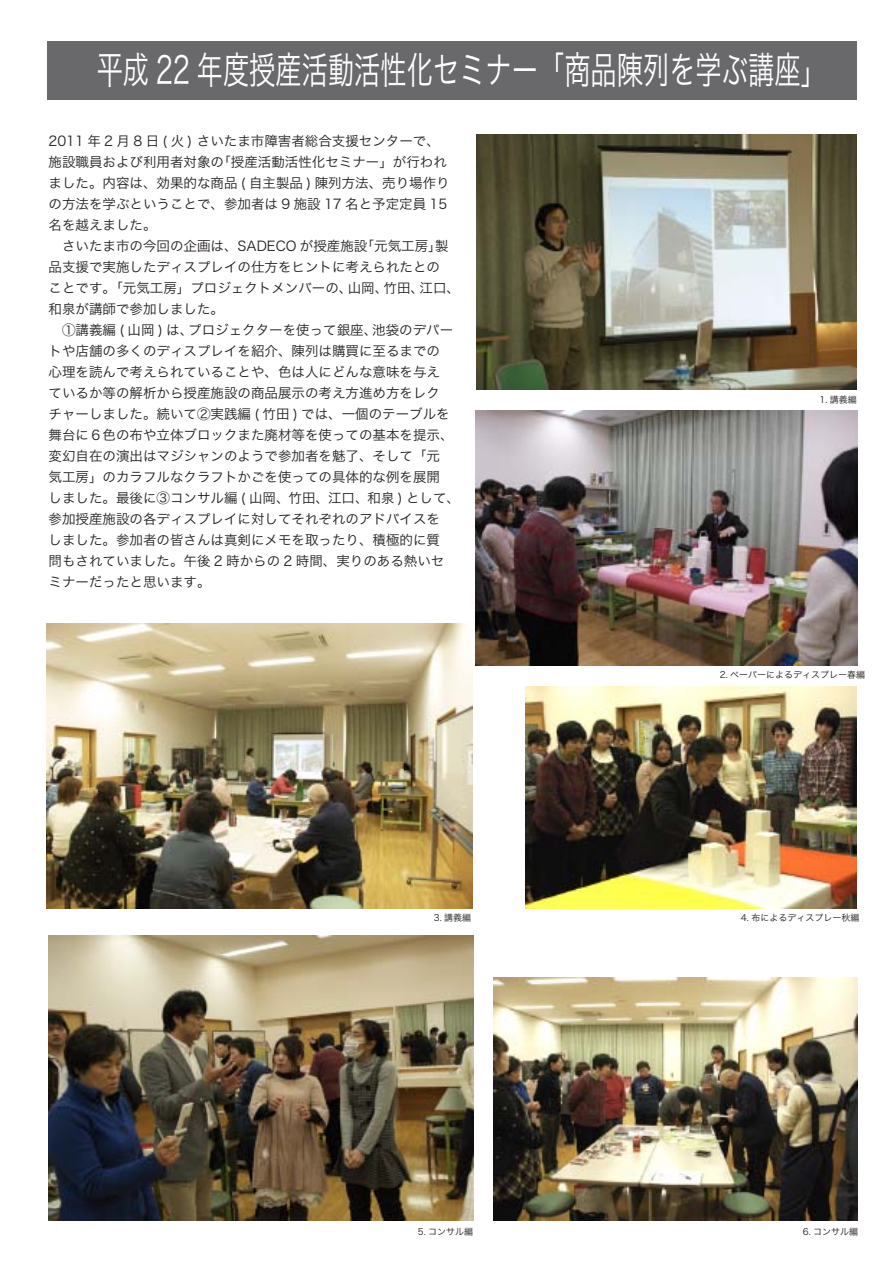
<style>
.page{position:relative;width:893px;height:1263px;background:#fff}
.page>*{position:absolute;margin:0;border:0;box-sizing:border-box;transform-origin:0 0}
.t1{font:37.5px "Hira Kaku Pro W3";color:#fff;scale:.7 1}
.t2{font:13.5px/21px "Hira Kaku Pro W3";color:#231f20}
.t3{font:9px "Hira Kaku Pro W3";color:#231f20}
</style>
<div class="page">
<div style="left:47px;top:41px;width:809px;height:58px;background:#69696c"></div>
<img style="left:476px;top:135px;width:380px;height:254px">
<img style="left:476px;top:410px;width:382px;height:255px">
<img style="left:46px;top:624px;width:426px;height:284px">
<img style="left:525px;top:687px;width:331px;height:221px">
<img style="left:48px;top:936px;width:426px;height:284px">
<img style="left:494px;top:977px;width:364px;height:243px">
<h1 class="t1" style="left:97px;top:37px;width:1045px">平成 22 年度授産活動活性化セミナー「商品陳列を学ぶ講座」</h1>
<p class="t2" style="left:49px;top:129px;width:413px">2011 年 2 月 8 日 ( 火 ) さいたま市障害者総合支援センターで、<br>施設職員および利用者対象の｢授産活動活性化セミナー」が行われました。内容は、効果的な商品 ( 自主製品 ) 陳列方法、売り場作りの方法を学ぶということで、参加者は 9 施設 17 名と予定定員 15名を越えました。<br>　さいたま市の今回の企画は、SADECO が授産施設｢元気工房｣製品支援で実施したディスプレイの仕方をヒントに考えられたとの<br>ことです。「元気工房」プロジェクトメンバーの、山岡、竹田、江口、和泉が講師で参加しました。<br>　①講義編 ( 山岡 ) は、プロジェクターを使って銀座、池袋のデパートや店舗の多くのディスプレイを紹介、陳列は購買に至るまでの<br>心理を読んで考えられていることや、色は人にどんな意味を与え<br>ているか等の解析から授産施設の商品展示の考え方進め方をレク<br>チャーしました。続いて②実践編 ( 竹田 ) では、一個のテーブルを舞台に６色の布や立体ブロックまた廃材等を使っての基本を提示、変幻自在の演出はマジシャンのようで参加者を魅了、そして「元<br>気工房」のカラフルなクラフトかごを使っての具体的な例を展開<br>しました。最後に③コンサル編 ( 山岡、竹田、江口、和泉 ) として、参加授産施設の各ディスプレイに対してそれぞれのアドバイスを<br>しました。参加者の皆さんは真剣にメモを取ったり、積極的に質<br>問もされていました。午後 2 時からの 2 時間、実りのある熱いセミナーだったと思います。</p>
<p class="t3" style="left:819px;top:392px;width:39px">1. 講義編</p>
<p class="t3" style="left:434px;top:910px;width:39px">3. 講義編</p>
<p class="t3" style="left:720px;top:667px;width:147px">2. ペーパーによるディスプレー春編</p>
<p class="t3" style="left:741px;top:909px;width:120px">4. 布によるディスプレー秋編</p>
<p class="t3" style="left:418px;top:1224px;width:57px">5. コンサル編</p>
<p class="t3" style="left:803px;top:1224px;width:57px">6. コンサル編</p>
</div>
